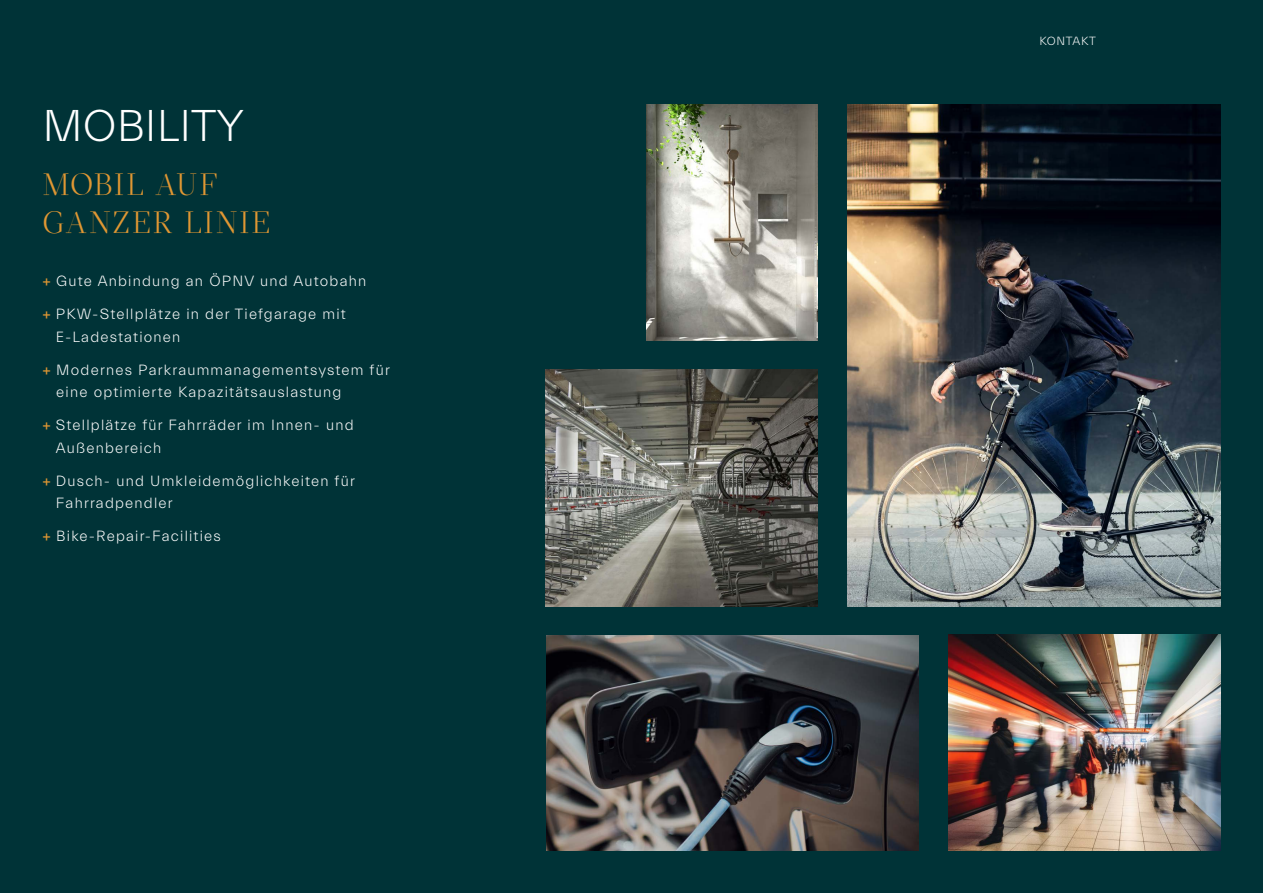
<style>
.page{position:relative;width:1263px;height:893px;background:#003337}
.page>*{position:absolute;margin:0;border:0;box-sizing:border-box;transform-origin:0 0}
.t1{font:300 45px "Everett";color:#fff}
.t2{font:300 30px/37.5px "GT Sectra Display";letter-spacing:.095em;color:#e09733}
.t3{font:300 15px/22.5px "Everett";letter-spacing:.08em;color:#fff}
.t4{font:300 12px "Everett";letter-spacing:.05em;color:#fff}
.s1{font-weight:500;color:#e09733}
</style>
<div class="page">
<img style="left:646px;top:104px;width:172px;height:237px">
<img style="left:848px;top:104px;width:372px;height:503px">
<img style="left:546px;top:370px;width:272px;height:236px">
<img style="left:546px;top:635px;width:372px;height:216px">
<img style="left:948px;top:635px;width:272px;height:216px">
<h1 class="t1" style="left:43px;top:102px;width:203px">MOBILITY</h1>
<h2 class="t2" style="left:43px;top:166px;width:229px">MOBIL AUF<br>GANZER LINIE</h2>
<p class="t3" style="left:43px;top:270px;width:325px"><span class="s1">+</span> Gute Anbindung an ÖPNV und Autobahn</p>
<p class="t3" style="left:56px;top:303px;width:291px;text-indent:-13px"><span class="s1">+</span> PKW-Stellplätze in der Tiefgarage mit<br>E-Ladestationen</p>
<p class="t3" style="left:56px;top:358px;width:335px;text-indent:-14px"><span class="s1">+</span> Modernes Parkraummanagementsystem für eine optimierte Kapazitätsauslastung</p>
<p class="t3" style="left:56px;top:414px;width:299px;text-indent:-13px"><span class="s1">+</span> Stellplätze für Fahrräder im Innen- und<br>Außenbereich</p>
<p class="t3" style="left:56px;top:469px;width:300px;text-indent:-13px"><span class="s1">+</span> Dusch- und Umkleidemöglichkeiten für<br>Fahrradpendler</p>
<p class="t3" style="left:43px;top:525px;width:180px"><span class="s1">+</span> Bike-Repair-Facilities</p>
<p class="t4" style="left:1039px;top:34px;width:58px">KONTAKT</p>
</div>
